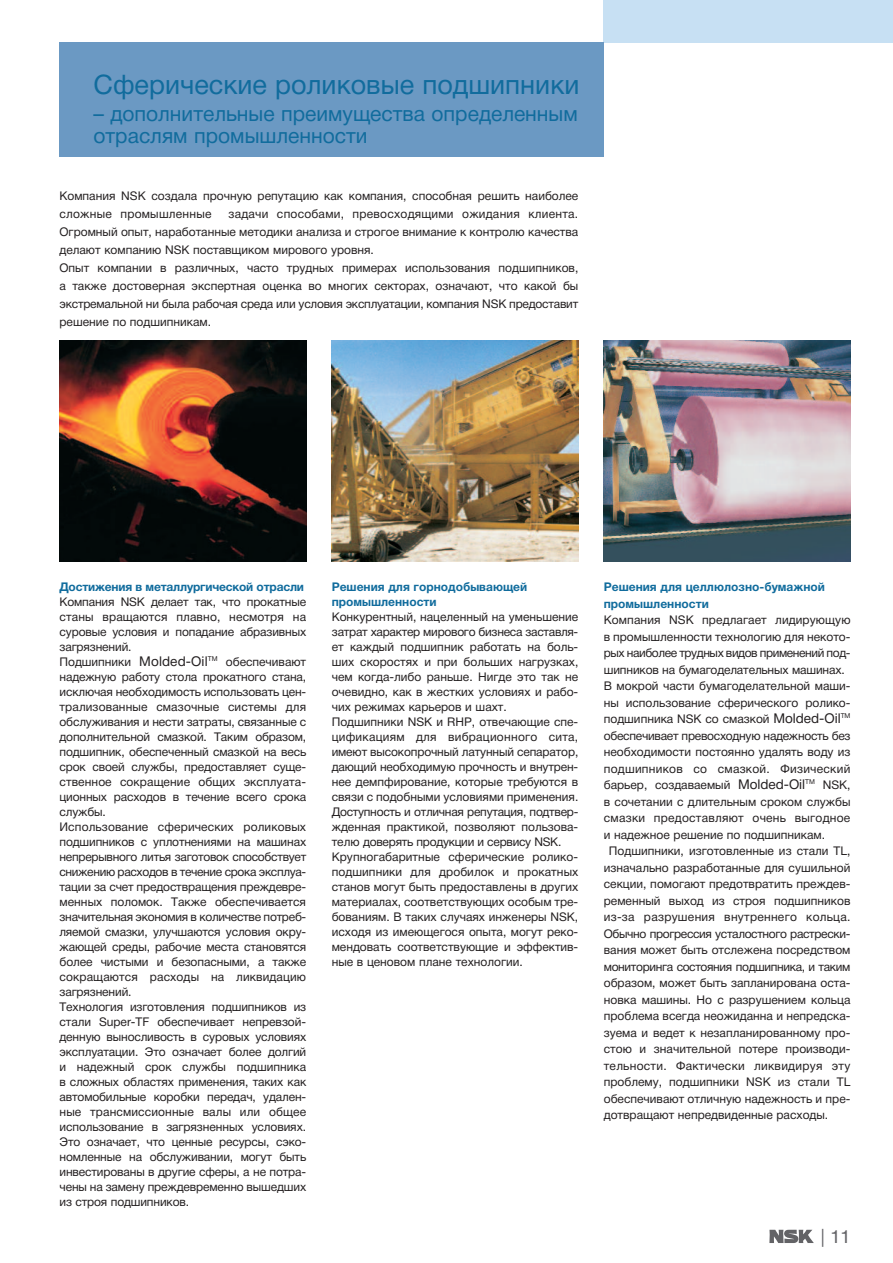
<style>
.page{position:relative;width:893px;height:1263px;background:#fff}
.page>*{position:absolute;margin:0;border:0;box-sizing:border-box;transform-origin:0 0}
.t1{font:27px "Helvetica Neue LTCYR";color:#116c9d}
.t2{font:21px/22.5px "Helvetica Neue LTCYR";color:#116c9d}
.t3{font:18px "Helvetica Neue LTCYR";color:#636366}
.t4{font:12px/15px "Helvetica Neue LTCYR";color:#231f20}
.t5{font:12px "Helvetica Neue LTCYR";letter-spacing:.02em;color:#231f20}
.t6{font:700 12px/16.5px "Helvetica Neue LTCYR";color:#116c9d}
.t7{font:12px "Helvetica Neue LTCYR";letter-spacing:-.03em;color:#231f20}
.t8{font:12px "Helvetica Neue LTCYR";letter-spacing:-.035em;color:#231f20}
.t9{font:12px "Helvetica Neue LTCYR";letter-spacing:-.02em;color:#231f20}
.s1{font-size:13.5px}
</style>
<div class="page">
<svg style="left:769px;top:1229px;width:44px;height:1px"></svg>
<svg style="left:769px;top:1230px;width:45px;height:13px"></svg>
<img style="left:332px;top:340px;width:246px;height:221px">
<img style="left:604px;top:340px;width:246px;height:221px">
<img style="left:60px;top:340px;width:246px;height:221px">
<div style="left:604px;top:0;width:289px;height:43px;background:#c7e0f3"></div>
<div style="left:60px;top:43px;width:544px;height:114px;background:#6b99c3"></div>
<h1 class="t1" style="left:94px;top:74px;width:487px">Сферические роликовые подшипники</h1>
<h2 class="t2" style="left:94px;top:104px;width:486px">– дополнительные преимущества определенным отраслям промышленности</h2>
<p class="t4" style="left:60px;top:188px;width:520px;line-height:18px">Компания NSK создала прочную репутацию как компания, способная решить наиболее сложные промышленные</p>
<p class="t4" style="left:60px;top:206px;width:520px;line-height:18px;text-indent:169px">задачи способами, превосходящими ожидания клиента.<br>Огромный опыт, наработанные методики анализа и строгое внимание к контролю качества делают компанию NSK поставщиком мирового уровня.<br>Опыт компании в различных, часто трудных примерах использования подшипников, а также достоверная экспертная оценка во многих секторах, означают, что какой бы экстремальной ни была рабочая среда или условия эксплуатации, компания NSK предоставит решение по подшипникам.</p>
<p class="t6" style="left:60px;top:580px;width:246px">Достижения в металлургической отрасли</p>
<p class="t4" style="left:60px;top:595px;width:248px">Компания NSK делает так, что прокатные станы вращаются плавно, несмотря на суровые условия и попадание абразивных загрязнений.<br>Подшипники <span class="s1">Molded-Oil</span><sup>TM</sup> обеспечивают надежную работу стола прокатного стана, исключая необходимость использовать цен&shy;трализованные смазочные системы для обслуживания и нести затраты, связанные с дополнительной смазкой. Таким образом, подшипник, обеспеченный смазкой на весь срок своей службы, предоставляет суще&shy;ственное сокращение общих эксплуата&shy;ционных расходов в течение всего срока службы.<br>Использование сферических роликовых подшипников с уплотнениями на машинах непрерывного литья заготовок способствует снижению расходов в течение срока эксплуа&shy;тации за счет предоствращения преждевре&shy;менных поломок. Также обеспечивается значительная экономия в количестве потреб&shy;ляемой смазки, улучшаются условия окру&shy;жающей среды, рабочие места становятся более чистыми и безопасными, а также сокращаются расходы на ликвидацию загрязнений.<br>Технология изготовления подшипников из стали Super-TF обеспечивает непревзой&shy;денную выносливость в суровых условиях эксплуатации. Это означает более долгий и надежный срок службы подшипника в сложных областях применения, таких как автомобильные коробки передач, удален&shy;ные трансмиссионные валы или общее использование в загрязненных условиях.<br>Это означает, что ценные ресурсы, сэко&shy;номленные на обслуживании, могут быть инвестированы в другие сферы, а не потра&shy;чены на замену преждевременно вышедших из строя подшипников.</p>
<p class="t6" style="left:332px;top:580px;width:197px;line-height:15px">Решения для горнодобывающей промышленности</p>
<p class="t4" style="left:332px;top:610px;width:248px">Конкурентный, нацеленный на уменьшение затрат характер мирового бизнеса заставля&shy;ет каждый подшипник работать на боль&shy;ших скоростях и при больших нагрузках, чем когда-либо раньше. Нигде это так не очевидно, как в жестких условиях и рабо&shy;чих режимах карьеров и шахт.<br>Подшипники NSK и RHP, отвечающие спе&shy;цификациям для вибрационного сита, имеют высокопрочный латунный сепаратор, дающий необходимую прочность и внутрен&shy;нее демпфирование, которые требуются в связи с подобными условиями применения.<br>Доступность и отличная репутация, подтвер&shy;жденная практикой, позволяют пользова&shy;телю доверять продукции и сервису NSK.<br>Крупногабаритные сферические ролико&shy;подшипники для дробилок и прокатных станов могут быть предоставлены в других материалах, соответствующих особым тре&shy;бованиям. В таких случаях инженеры NSK, исходя из имеющегося опыта, могут реко&shy;мендовать соответствующие и эффектив&shy;ные в ценовом плане технологии.</p>
<p class="t6" style="left:604px;top:580px;width:223px">Решения для целлюлозно-бумажной промышленности</p>
<p class="t4" style="left:604px;top:613px;width:248px">Компания NSK предлагает лидирующую</p>
<p class="t4" style="left:604px;top:630px;width:248px">в промышленности технологию для некото-</p>
<p class="t8" style="left:604px;top:649px;width:248px">рых наиболее трудных видов применений под-</p>
<p class="t4" style="left:604px;top:663px;width:243px">шипников на бумагоделательных машинах.</p>
<p class="t4" style="left:604px;top:679px;width:248px">В мокрой части бумагоделательной маши-</p>
<p class="t4" style="left:604px;top:696px;width:248px">ны использование сферического ролико-</p>
<p class="t4" style="left:604px;top:712px;width:248px">подшипника NSK со смазкой <span class="s1">Molded-Oil</span><sup>TM</sup></p>
<p class="t9" style="left:604px;top:731px;width:248px">обеспечивает превосходную надежность без</p>
<p class="t4" style="left:604px;top:745px;width:248px">необходимости постоянно удалять воду из</p>
<p class="t5" style="left:604px;top:764px;width:248px">подшипников со смазкой. Физический</p>
<p class="t4" style="left:604px;top:778px;width:248px">барьер, создаваемый <span class="s1">Molded-Oil</span><sup>TM</sup> NSK,</p>
<p class="t4" style="left:604px;top:795px;width:248px">в сочетании с длительным сроком службы</p>
<p class="t5" style="left:604px;top:814px;width:248px">смазки предоставляют очень выгодное</p>
<p class="t4" style="left:604px;top:828px;width:223px">и надежное решение по подшипникам.</p>
<p class="t4" style="left:609px;top:844px;width:243px">Подшипники, изготовленные из стали TL,</p>
<p class="t4" style="left:604px;top:861px;width:248px">изначально разработанные для сушильной</p>
<p class="t4" style="left:604px;top:877px;width:248px">секции, помогают предотвратить преждев-</p>
<p class="t4" style="left:604px;top:894px;width:248px">ременный выход из строя подшипников</p>
<p class="t5" style="left:604px;top:913px;width:248px">из-за разрушения внутреннего кольца.</p>
<p class="t7" style="left:604px;top:929px;width:248px">Обычно прогрессия усталостного растрески-</p>
<p class="t4" style="left:604px;top:943px;width:248px">вания может быть отслежена посредством</p>
<p class="t7" style="left:604px;top:962px;width:248px">мониторинга состояния подшипника, и таким</p>
<p class="t4" style="left:604px;top:976px;width:248px">образом, может быть запланирована оста-</p>
<p class="t4" style="left:604px;top:993px;width:248px">новка машины. Но с разрушением кольца</p>
<p class="t4" style="left:604px;top:1009px;width:248px">проблема всегда неожиданна и непредска-</p>
<p class="t4" style="left:604px;top:1026px;width:248px">зуема и ведет к незапланированному про-</p>
<p class="t4" style="left:604px;top:1042px;width:248px">стою и значительной потере производи-</p>
<p class="t5" style="left:604px;top:1061px;width:248px">тельности. Фактически ликвидируя эту</p>
<p class="t4" style="left:604px;top:1075px;width:248px">проблему, подшипники NSK из стали TL</p>
<p class="t4" style="left:604px;top:1092px;width:248px">обеспечивают отличную надежность и пре-</p>
<p class="t4" style="left:604px;top:1108px;width:226px">дотвращают непредвиденные расходы.</p>
<h3 class="t3" style="left:821px;top:1230px;width:31px">| 11</h3>
</div>
